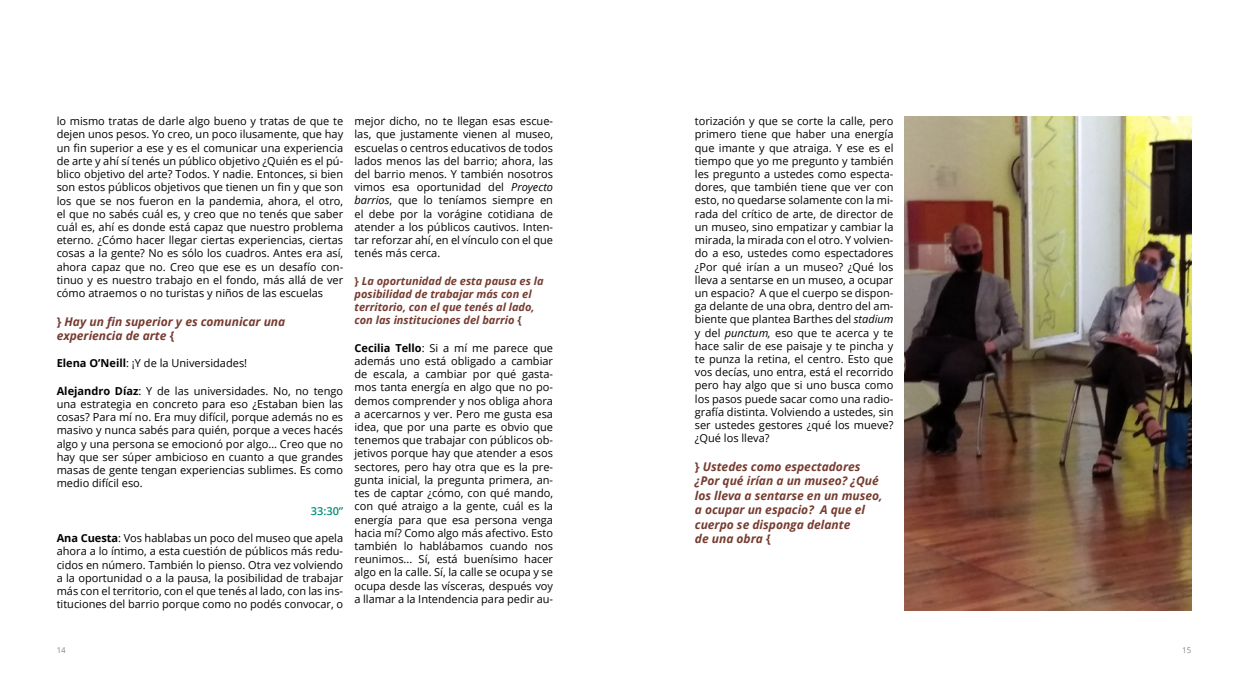
<style>
.page{position:relative;width:1248px;height:681px;background:#fff}
.page>*{position:absolute;margin:0;border:0;box-sizing:border-box;transform-origin:0 0}
.t1{font:italic 700 12px/14.4px "Open Sans";color:#763c30}
.t2{font:11px/13.2px "Open Sans";color:#000;text-align:justify}
.t3{font:italic 700 11px/13.2px "Open Sans";color:#763c30}
.t4{font:600 11px "Open Sans";color:#069077}
.t5{font:8px "Open Sans";color:#878787}
.s1{font-style:normal}
.s2{font-weight:700}
.s3{font-style:italic}
</style>
<div class="page">
<img style="left:904px;top:117px;width:287px;height:492px">
<p class="t2" style="left:57px;top:114px;width:288px">lo mismo tratas de darle algo bueno y tratas de que te dejen unos pesos. Yo creo, un poco ilusamente, que hay un fin superior a ese y es el comunicar una experiencia de arte y ahí sí tenés un público objetivo ¿Quién es el pú&shy;blico objetivo del arte? Todos. Y nadie. Entonces, si bien son estos públicos objetivos que tienen un fin y que son los que se nos fueron en la pandemia, ahora, el otro, el que no sabés cuál es, y creo que no tenés que saber cuál es, ahí es donde está capaz que nuestro problema eterno. ¿Cómo hacer llegar ciertas experiencias, ciertas cosas a la gente? No es sólo los cuadros. Antes era así, ahora capaz que no. Creo que ese es un desafío con&shy;tinuo y es nuestro trabajo en el fondo, más allá de ver cómo atraemos o no turistas y niños de las escuelas</p>
<p class="t1" style="left:57px;top:313px;width:230px"><span class="s1">}</span> Hay un fin superior y es comunicar una experiencia de arte <span class="s1">{</span></p>
<p class="t2" style="left:57px;top:356px;width:192px"><span class="s2">Elena O’Neill</span>: ¡Y de la Universidades!</p>
<p class="t2" style="left:57px;top:384px;width:288px"><span class="s2">Alejandro Díaz</span>: Y de las universidades. No, no tengo una estrategia en concreto para eso ¿Estaban bien las cosas? Para mí no. Era muy difícil, porque además no es masivo y nunca sabés para quién, porque a veces hacés algo y una persona se emocionó por algo… Creo que no hay que ser súper ambicioso en cuanto a que grandes masas de gente tengan experiencias sublimes. Es como medio difícil eso.</p>
<p class="t4" style="left:311px;top:503px;width:34px">33:30‘’</p>
<p class="t2" style="left:57px;top:531px;width:288px"><span class="s2">Ana Cuesta</span>: Vos hablabas un poco del museo que apela ahora a lo íntimo, a esta cuestión de públicos más redu&shy;cidos en número. También lo pienso. Otra vez volviendo a la oportunidad o a la pausa, la posibilidad de trabajar más con el territorio, con el que tenés al lado, con las ins&shy;tituciones del barrio porque como no podés convocar, o</p>
<p class="t2" style="left:354px;top:114px;width:200px">mejor dicho, no te llegan esas escue&shy;las, que justamente vienen al museo, escuelas o centros educativos de todos lados menos las del barrio; ahora, las del barrio menos. Y también nosotros vimos esa oportunidad del <span class="s3">Proyecto barrios</span>, que lo teníamos siempre en el debe por la vorágine cotidiana de atender a los públicos cautivos. Inten&shy;tar reforzar ahí, en el vínculo con el que tenés más cerca.</p>
<p class="t3" style="left:354px;top:274px;width:190px"><span class="s1">}</span> La oportunidad de esta pausa es la posibilidad de trabajar más con el territorio, con el que tenés al lado, con las instituciones del barrio <span class="s1">{</span></p>
<p class="t2" style="left:354px;top:341px;width:200px"><span class="s2">Cecilia Tello</span>: Si a mí me parece que además uno está obligado a cambiar de escala, a cambiar por qué gasta&shy;mos tanta energía en algo que no po&shy;demos comprender y nos obliga ahora a acercarnos y ver. Pero me gusta esa idea, que por una parte es obvio que tenemos que trabajar con públicos ob&shy;jetivos porque hay que atender a esos sectores, pero hay otra que es la pre&shy;gunta inicial, la pregunta primera, an&shy;tes de captar ¿cómo, con qué mando, con qué atraigo a la gente, cuál es la energía para que esa persona venga hacia mí? Como algo más afectivo. Esto también lo hablábamos cuando nos reunimos... Sí, está buenísimo hacer algo en la calle. Sí, la calle se ocupa y se ocupa desde las vísceras, después voy a llamar a la Intendencia para pedir au-</p>
<p class="t2" style="left:694px;top:114px;width:200px">torización y que se corte la calle, pero primero tiene que haber una energía que imante y que atraiga. Y ese es el tiempo que yo me pregunto y también les pregunto a ustedes como especta&shy;dores, que también tiene que ver con esto, no quedarse solamente con la mi&shy;rada del crítico de arte, de director de un museo, sino empatizar y cambiar la mirada, la mirada con el otro. Y volvien&shy;do a eso, ustedes como espectadores ¿Por qué irían a un museo? ¿Qué los lleva a sentarse en un museo, a ocupar un espacio? A que el cuerpo se dispon&shy;ga delante de una obra, dentro del am&shy;biente que plantea Barthes del <span class="s3">stadium </span>y del <span class="s3">punctum,</span> eso que te acerca y te hace salir de ese paisaje y te pincha y te punza la retina, el centro. Esto que vos decías, uno entra, está el recorrido pero hay algo que si uno busca como los pasos puede sacar como una radio&shy;grafía distinta. Volviendo a ustedes, sin ser ustedes gestores ¿qué los mueve? ¿Qué los lleva?</p>
<p class="t1" style="left:694px;top:459px;width:189px"><span class="s1">}</span> Ustedes como espectadores ¿Por qué irían a un museo? ¿Qué los lleva a sentarse en un museo, a ocupar un espacio? A que el cuerpo se disponga delante<br>de una obra <span class="s1">{</span></p>
<p class="t5" style="left:57px;top:644px;width:11px">14</p>
<p class="t5" style="left:1181px;top:644px;width:11px">15</p>
</div>
